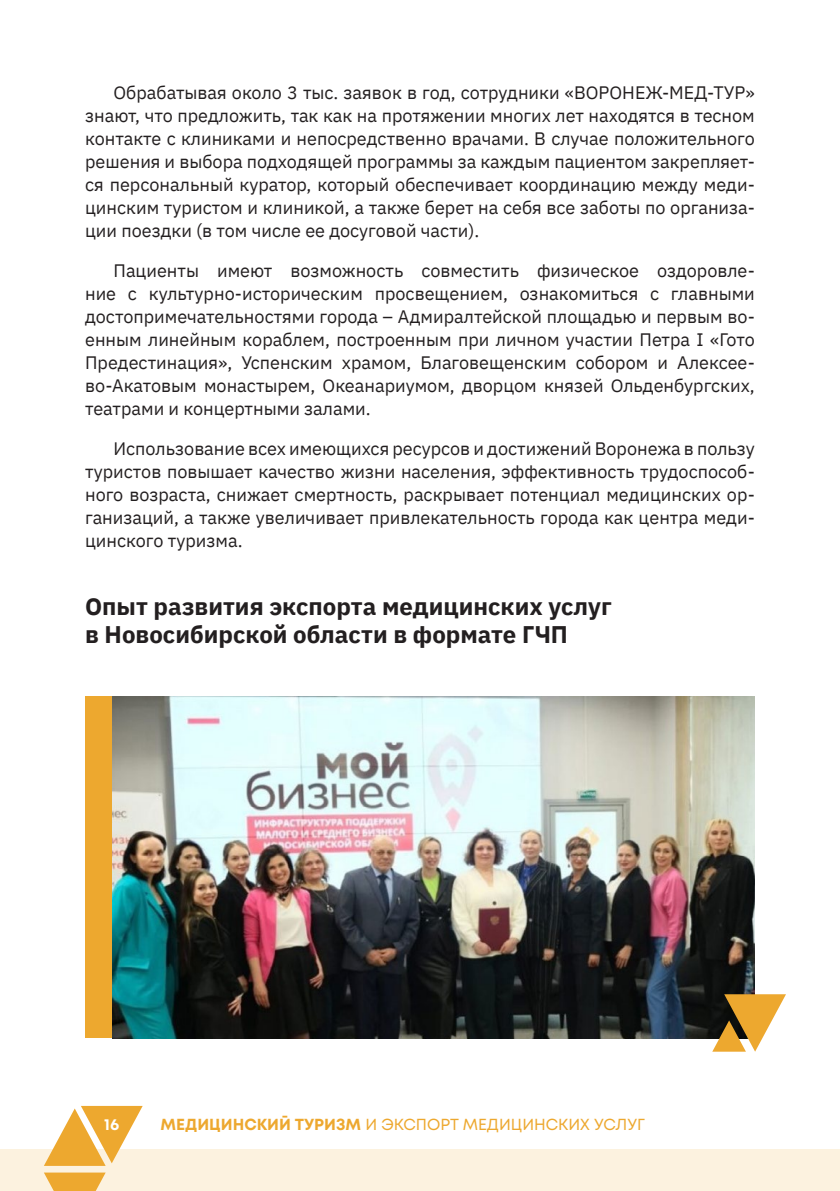
<style>
.page{position:relative;width:840px;height:1191px;background:#fff}
.page>*{position:absolute;margin:0;border:0;box-sizing:border-box;transform-origin:0 0}
.подзаг{font:700 24px/28px "IBM Plex Sans";color:#231f20}
.набор{font:18px/23px "IBM Plex Sans";color:#231f20;text-align:justify}
.t1{font:16px "Mont";color:#eda82f}
.t2{font:700 16px "Mont";color:#fff}
.s1{font-weight:700}
</style>
<div class="page">
<hr style="left:839px;top:1149px;width:1px;height:42px;background:#fcf2df">
<div style="left:0;top:1149px;width:839px;height:42px;background:#fcf2df"></div>
<svg style="left:44px;top:1172px;width:62px;height:19px"></svg>
<svg style="left:44px;top:1106px;width:99px;height:59px"></svg>
<img style="left:112px;top:696px;width:642px;height:342px">
<svg style="left:711px;top:994px;width:74px;height:57px"></svg>
<div style="left:85px;top:696px;width:27px;height:342px;background:#eda82f"></div>
<p class="набор" style="left:85px;top:80px;width:670px;text-indent:28px">Обрабатывая около 3 тыс. заявок в год, сотрудники «ВОРОНЕЖ-МЕД-ТУР» знают, что предложить, так как на протяжении многих лет находятся в тесном контакте с клиниками и непосредственно врачами. В случае положительного решения и выбора подходящей программы за каждым пациентом закрепляет&shy;ся персональный куратор, который обеспечивает координацию между меди&shy;цинским туристом и клиникой, а также берет на себя все заботы по организа&shy;ции поездки (в том числе ее досуговой части).</p>
<p class="набор" style="left:85px;top:258px;width:670px;text-indent:28px">Пациенты имеют возможность совместить физическое оздоровле&shy;ние с культурно-историческим просвещением, ознакомиться с главными достопримечательностями города – Адмиралтейской площадью и первым во&shy;енным линейным кораблем, построенным при личном участии Петра I «Гото Предестинация», Успенским храмом, Благовещенским собором и Алексее&shy;во-Акатовым монастырем, Океанариумом, дворцом князей Ольденбургских, театрами и концертными залами.</p>
<p class="набор" style="left:85px;top:436px;width:670px;text-indent:28px">Использование всех имеющихся ресурсов и достижений Воронежа в пользу туристов повышает качество жизни населения, эффективность трудоспособ&shy;ного возраста, снижает смертность, раскрывает потенциал медицинских ор&shy;ганизаций, а также увеличивает привлекательность города как центра меди&shy;цинского туризма.</p>
<p class="подзаг" style="left:85px;top:590px;width:528px">Опыт развития экспорта медицинских услуг в Новосибирской области в формате ГЧП</p>
<p class="t2" style="left:104px;top:1114px;width:16px">16</p>
<p class="t1" style="left:160px;top:1114px;width:485px"><span class="s1">МЕДИЦИНСКИЙ ТУРИЗМ</span> И ЭКСПОРТ МЕДИЦИНСКИХ УСЛУГ</p>
</div>
